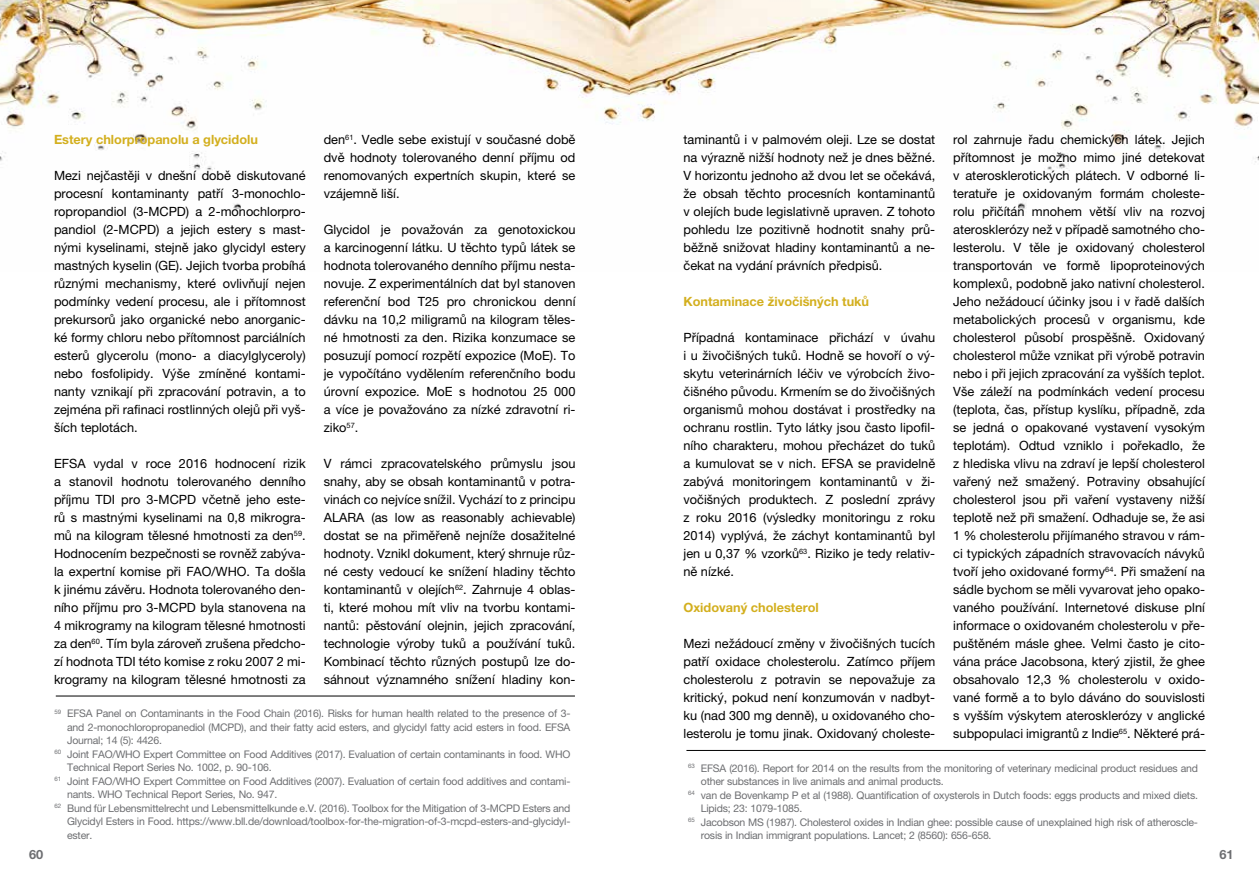
<style>
.page{position:relative;width:1259px;height:893px;background:#fff}
.page>*{position:absolute;margin:0;border:0;box-sizing:border-box;transform-origin:0 0}
.t1{font:12.75px/18px "Helvetica Neue LT Pro";color:#000;text-align:justify}
.t2{font:700 12.75px "Helvetica Neue LT Pro";color:#d3af1e}
.t3{font:700 12.75px "Helvetica Neue LT Pro";color:#6d6e71}
.t4{font:10.5px "Helvetica Neue LT Pro";letter-spacing:-.02em;color:#6d6e71}
</style>
<div class="page">
<img style="left:0;top:0;width:1259px;height:210px">
<hr style="left:56px;top:696px;width:519px;height:1px;background:#000">
<hr style="left:686px;top:750px;width:519px;height:1px;background:#000">
<p class="t1" style="left:324px;top:130px;width:253px">den<sup>61</sup>. Vedle sebe existují v současné době dvě hodnoty tolerovaného denní příjmu od renomovaných expertních skupin, které se vzájemně liší.</p>
<p class="t1" style="left:324px;top:220px;width:253px">Glycidol je považován za genotoxickou a karcinogenní látku. U těchto typů látek se hodnota tolerovaného denního příjmu nesta&shy;novuje. Z experimentálních dat byl stanoven referenční bod T25 pro chronickou denní dávku na 10,2 miligramů na kilogram těles&shy;né hmotnosti za den. Rizika konzumace se posuzují pomocí rozpětí expozice (MoE). To je vypočítáno vydělením referenčního bodu úrovní expozice. MoE s hodnotou 25 000 a více je považováno za nízké zdravotní ri&shy;ziko<sup>57</sup>.</p>
<p class="t1" style="left:324px;top:454px;width:253px">V rámci zpracovatelského průmyslu jsou snahy, aby se obsah kontaminantů v potra&shy;vinách co nejvíce snížil. Vychází to z principu ALARA (as low as reasonably achievable) dostat se na přiměřeně nejníže dosažitelné hodnoty. Vznikl dokument, který shrnuje růz&shy;né cesty vedoucí ke snížení hladiny těchto kontaminantů v olejích<sup>62</sup>. Zahrnuje 4 oblas&shy;ti, které mohou mít vliv na tvorbu kontami&shy;nantů: pěstování olejnin, jejich zpracování, technologie výroby tuků a používání tuků.<br>Kombinací těchto různých postupů lze do&shy;sáhnout významného snížení hladiny kon-</p>
<p class="t4" style="left:54px;top:707px;width:517px"><sup>59</sup> EFSA Panel on Contaminants in the Food Chain (2016). Risks for human health related to the presence of 3-</p>
<p class="t4" style="left:67px;top:721px;width:505px">and 2-monochloropropanediol (MCPD), and their fatty acid esters, and glycidyl fatty acid esters in food. EFSA</p>
<p class="t4" style="left:67px;top:734px;width:96px">Journal; 14 (5): 4426.</p>
<p class="t4" style="left:54px;top:748px;width:517px"><sup>60</sup> Joint FAO/WHO Expert Committee on Food Additives (2017). Evaluation of certain contaminants in food. WHO</p>
<p class="t4" style="left:67px;top:761px;width:206px">Technical Report Series No. 1002, p. 90-106.</p>
<p class="t4" style="left:54px;top:775px;width:517px"><sup>61</sup> Joint FAO/WHO Expert Committee on Food Additives (2007). Evaluation of certain food additives and contami-</p>
<p class="t4" style="left:67px;top:788px;width:212px">nants. WHO Technical Report Series, No. 947.</p>
<p class="t4" style="left:54px;top:802px;width:517px"><sup>62</sup> Bund für Lebensmittelrecht und Lebensmittelkunde e.V. (2016). Toolbox for the Mitigation of 3-MCPD Esters and</p>
<p class="t4" style="left:67px;top:815px;width:505px">Glycidyl Esters in Food. https://www.bll.de/download/toolbox-for-the-migration-of-3-mcpd-esters-and-glycidyl-</p>
<p class="t4" style="left:67px;top:829px;width:27px">ester.</p>
<p class="t2" style="left:54px;top:132px;width:205px">Estery chlorpropanolu a glycidolu</p>
<p class="t1" style="left:54px;top:166px;width:253px">Mezi nejčastěji v dnešní době diskutované procesní kontaminanty patří 3-monochlo&shy;ropropandiol (3-MCPD) a 2-monochlorpro&shy;pandiol (2-MCPD) a jejich estery s mast&shy;nými kyselinami, stejně jako glycidyl estery mastných kyselin (GE). Jejich tvorba probíhá různými mechanismy, které ovlivňují nejen podmínky vedení procesu, ale i přítomnost prekursorů jako organické nebo anorganic&shy;ké formy chloru nebo přítomnost parciálních esterů glycerolu (mono- a diacylglyceroly) nebo fosfolipidy. Výše zmíněné kontami&shy;nanty vznikají při zpracování potravin, a to zejména při rafinaci rostlinných olejů při vyš&shy;ších teplotách.</p>
<p class="t1" style="left:54px;top:454px;width:253px">EFSA vydal v roce 2016 hodnocení rizik a stanovil hodnotu tolerovaného denního příjmu TDI pro 3-MCPD včetně jeho este&shy;rů s mastnými kyselinami na 0,8 mikrogra&shy;mů na kilogram tělesné hmotnosti za den<sup>59</sup>.<br>Hodnocením bezpečnosti se rovněž zabýva&shy;la expertní komise při FAO/WHO. Ta došla k jinému závěru. Hodnota tolerovaného den&shy;ního příjmu pro 3-MCPD byla stanovena na 4 mikrogramy na kilogram tělesné hmotnosti za den<sup>60</sup>. Tím byla zároveň zrušena předcho&shy;zí hodnota TDI této komise z roku 2007 2 mi&shy;krogramy na kilogram tělesné hmotnosti za</p>
<p class="t1" style="left:683px;top:130px;width:253px">taminantů i v palmovém oleji. Lze se dostat na výrazně nižší hodnoty než je dnes běžné.<br>V horizontu jednoho až dvou let se očekává, že obsah těchto procesních kontaminantů v olejích bude legislativně upraven. Z tohoto pohledu lze pozitivně hodnotit snahy prů&shy;běžně snižovat hladiny kontaminantů a ne&shy;čekat na vydání právních předpisů.</p>
<p class="t2" style="left:683px;top:294px;width:187px">Kontaminace živočišných tuků</p>
<p class="t1" style="left:683px;top:328px;width:253px">Případná kontaminace přichází v úvahu i u živočišných tuků. Hodně se hovoří o vý&shy;skytu veterinárních léčiv ve výrobcích živo&shy;čišného původu. Krmením se do živočišných organismů mohou dostávat i prostředky na ochranu rostlin. Tyto látky jsou často lipofil&shy;ního charakteru, mohou přecházet do tuků a kumulovat se v nich. EFSA se pravidelně zabývá monitoringem kontaminantů v ži&shy;vočišných produktech. Z poslední zprávy z roku 2016 (výsledky monitoringu z roku 2014) vyplývá, že záchyt kontaminantů byl jen u 0,37 % vzorků<sup>63</sup>. Riziko je tedy relativ&shy;ně nízké.</p>
<p class="t2" style="left:683px;top:600px;width:137px">Oxidovaný cholesterol</p>
<p class="t1" style="left:683px;top:634px;width:253px">Mezi nežádoucí změny v živočišných tucích patří oxidace cholesterolu. Zatímco příjem cholesterolu z potravin se nepovažuje za kritický, pokud není konzumován v nadbyt&shy;ku (nad 300 mg denně), u oxidovaného cho&shy;lesterolu je tomu jinak. Oxidovaný choleste-</p>
<p class="t1" style="left:953px;top:130px;width:253px">rol zahrnuje řadu chemických látek. Jejich přítomnost je možno mimo jiné detekovat v aterosklerotických plátech. V odborné li&shy;teratuře je oxidovaným formám choleste&shy;rolu přičítán mnohem větší vliv na rozvoj aterosklerózy než v případě samotného cho&shy;lesterolu. V těle je oxidovaný cholesterol transportován ve formě lipoproteinových komplexů, podobně jako nativní cholesterol.<br>Jeho nežádoucí účinky jsou i v řadě dalších metabolických procesů v organismu, kde cholesterol působí prospěšně. Oxidovaný cholesterol může vznikat při výrobě potravin nebo i při jejich zpracování za vyšších teplot.<br>Vše záleží na podmínkách vedení procesu (teplota, čas, přístup kyslíku, případně, zda se jedná o opakované vystavení vysokým teplotám). Odtud vzniklo i pořekadlo, že z hlediska vlivu na zdraví je lepší cholesterol vařený než smažený. Potraviny obsahující cholesterol jsou při vaření vystaveny nižší teplotě než při smažení. Odhaduje se, že asi 1 % cholesterolu přijímaného stravou v rám&shy;ci typických západních stravovacích návyků tvoří jeho oxidované formy<sup>64</sup>. Při smažení na sádle bychom se měli vyvarovat jeho opako&shy;vaného používání. Internetové diskuse plní informace o oxidovaném cholesterolu v pře&shy;puštěném másle ghee. Velmi často je cito&shy;vána práce Jacobsona, který zjistil, že ghee obsahovalo 12,3 % cholesterolu v oxido&shy;vané formě a to bylo dáváno do souvislosti s vyšším výskytem aterosklerózy v anglické subpopulaci imigrantů z Indie<sup>65</sup>. Některé prá-</p>
<p class="t4" style="left:688px;top:762px;width:511px"><sup>63</sup> EFSA (2016). Report for 2014 on the results from the monitoring of veterinary medicinal product residues and</p>
<p class="t4" style="left:701px;top:775px;width:244px">other substances in live animals and animal products.</p>
<p class="t4" style="left:688px;top:789px;width:511px"><sup>64</sup> van de Bovenkamp P et al (1988). Quantification of oxysterols in Dutch foods: eggs products and mixed diets.</p>
<p class="t4" style="left:701px;top:802px;width:103px">Lipids; 23: 1079-1085.</p>
<p class="t4" style="left:688px;top:816px;width:511px"><sup>65</sup> Jacobson MS (1987). Cholesterol oxides in Indian ghee: possible cause of unexplained high risk of atheroscle-</p>
<p class="t4" style="left:701px;top:829px;width:292px">rosis in Indian immigrant populations. Lancet; 2 (8560): 656-658.</p>
<p class="t3" style="left:29px;top:846px;width:15px">60</p>
<p class="t3" style="left:1219px;top:846px;width:15px">61</p>
</div>
